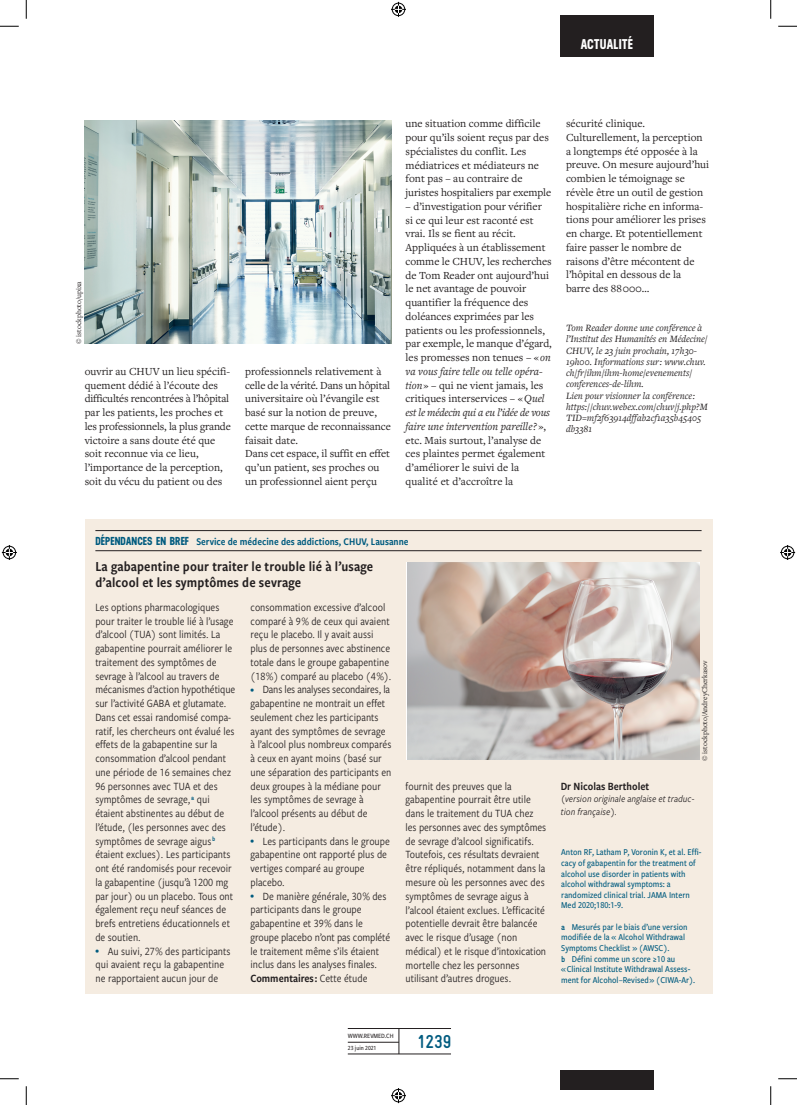
<style>
.page{position:relative;width:797px;height:1105px;background:#fff}
.page>*{position:absolute;margin:0;border:0;box-sizing:border-box;transform-origin:0 0}
.t1{font:700 18.75px "Gravur Condensed Pro";color:#005b7f}
.t2{font:14.38px/15.6px "Freight Sans Cnd Pro Semi";letter-spacing:.01em;color:#231f20}
.t3{font:700 14.12px "Neusa";letter-spacing:.005em;color:#fff}
.t4{font:11.5px/13.8px "Freight Sans Cnd Pro";color:#231f20}
.t5{font:11.5px "Freight Sans Cnd Pro Semi";color:#231f20}
.t6{font:11.25px/13.8px "Freight Text Pro";color:#231f20}
.t7{font:10.62px "Freight Sans Cnd Pro Semi";color:#005b7f}
.t8{font:italic 10px/11.2px "Freight Text Pro";color:#231f20}
.t9{font:italic 10px/12.5px "Freight Sans Cnd Pro";color:#231f20}
.t10{font:500 9.38px/10.6px "Freight Sans Cnd Pro";color:#005b7f}
.t11{font:7.5px "Freight Text Pro";color:#231f20}
.t12{font:500 6.75px "Freight Sans Cnd Pro";color:#231f20}
.t13{font:500 6.5px "Freight Sans Cnd Pro";color:#231f20}
.s1{font-style:italic}
.s2{font-family:"Neusa";font-weight:700;font-size:11.5px}
.s3{font-size:8.12px;color:#005b7f}
.s4{font-family:"Freight Sans Cnd Pro"}
.s5{font-family:"Gravur Condensed Pro";font-weight:700;font-size:8.75px}
</style>
<div class="page">
<div style="left:560px;top:16px;width:93px;height:41px;background:#231f20"></div>
<div style="left:560px;top:1071px;width:93px;height:18px;background:#231f20"></div>
<hr style="left:348px;top:1028px;width:103px;height:1px;background:#231f20">
<hr style="left:348px;top:1054px;width:103px;height:1px;background:#231f20">
<hr style="left:348px;top:1042px;width:51px;height:1px;background:#231f20">
<svg style="left:398px;top:1029px;width:1px;height:25px"></svg>
<img style="left:85px;top:120px;width:306px;height:223px">
<div style="left:85px;top:520px;width:627px;height:474px;background:#f5ece1"></div>
<hr style="left:95px;top:530px;width:606px;height:1px;background:#231f20">
<hr style="left:95px;top:550px;width:606px;height:1px;background:#231f20">
<img style="left:407px;top:562px;width:292px;height:198px">
<svg style="left:0;top:25px;width:19px;height:2px"></svg>
<svg style="left:778px;top:25px;width:19px;height:2px"></svg>
<svg style="left:0;top:1078px;width:19px;height:1px"></svg>
<svg style="left:778px;top:1078px;width:19px;height:1px"></svg>
<svg style="left:25px;top:0;width:2px;height:19px"></svg>
<svg style="left:25px;top:1086px;width:2px;height:19px"></svg>
<svg style="left:770px;top:0;width:1px;height:19px"></svg>
<svg style="left:770px;top:1086px;width:1px;height:19px"></svg>
<svg style="left:391px;top:2px;width:15px;height:15px"></svg>
<svg style="left:391px;top:1088px;width:15px;height:15px"></svg>
<svg style="left:2px;top:545px;width:15px;height:15px"></svg>
<svg style="left:780px;top:545px;width:15px;height:15px"></svg>
<p class="t3" style="left:580px;top:34px;width:54px">ACTUALITÉ</p>
<p class="t11" style="left:74px;top:344px;width:64px;rotate:-90deg">© istockphoto/upixa</p>
<p class="t6" style="left:85px;top:364px;width:148px">ouvrir au CHUV un lieu spécifi&shy;quement dédié à l’écoute des difficultés rencontrées à l’hôpital par les patients, les proches et les professionnels, la plus grande victoire a sans doute été que soit reconnue via ce lieu, l’importance de la perception, soit du vécu du patient ou des</p>
<p class="t6" style="left:245px;top:364px;width:147px">professionnels relativement à celle de la vérité. Dans un hôpital universitaire où l’évangile est basé sur la notion de preuve, cette marque de reconnaissance faisait date.<br>Dans cet espace, il suffit en effet qu’un patient, ses proches ou un professionnel aient perçu</p>
<p class="t6" style="left:405px;top:116px;width:147px">une situation comme difficile pour qu’ils soient reçus par des spécialistes du conflit. Les médiatrices et médiateurs ne font pas – au contraire de juristes hospitaliers par exemple</p>
<p class="t6" style="left:405px;top:199px;width:148px">– d’investigation pour vérifier si ce qui leur est raconté est vrai. Ils se fient au récit.<br>Appliquées à un établissement comme le CHUV, les recherches de Tom Reader ont aujourd’hui le net avantage de pouvoir quantifier la fréquence des doléances exprimées par les patients ou les professionnels, par exemple, le manque d’égard, les promesses non tenues – « <span class="s1">on va vous faire telle ou telle opéra&shy;tion</span> » – qui ne vient jamais, les critiques interservices – « <span class="s1">Quel est le médecin qui a eu l’idée de vous faire une intervention pareille ?</span> », etc. Mais surtout, l’analyse de ces plaintes permet également d’améliorer le suivi de la qualité et d’accroître la</p>
<p class="t6" style="left:566px;top:116px;width:145px">sécurité clinique.<br>Culturellement, la perception a longtemps été opposée à la preuve. On mesure aujourd’hui combien le témoignage se révèle être un outil de gestion hospitalière riche en informa&shy;tions pour améliorer les prises en charge. Et potentiellement faire passer le nombre de raisons d’être mécontent de l’hôpital en dessous de la<br>barre des 88 000…</p>
<p class="t8" style="left:566px;top:322px;width:143px">Tom Reader donne une conférence à l’Institut des Humanités en Médecine/<br>CHUV, le 23 juin prochain, 17h30-<br>19h00. Informations sur : www.chuv. ch/fr/ihm/ihm-home/evenements/ conferences-de-lihm.<br>Lien pour visionner la conférence : https://chuv.webex.com/chuv/j.php?M<br>TID=mf2f63914dffab2cf1a35b45405 db3381</p>
<p class="t7" style="left:95px;top:534px;width:315px"><span class="s2">DÉPENDANCES EN BREF</span> Service de médecine des addictions, CHUV, Lausanne</p>
<p class="t2" style="left:95px;top:558px;width:279px">La gabapentine pour traiter le trouble lié à l’usage d’alcool et les symptômes de sevrage</p>
<p class="t4" style="left:95px;top:600px;width:141px">Les options pharmacologiques pour traiter le trouble lié à l’usage d’alcool (TUA) sont limités. La gabapentine pourrait améliorer le traitement des symptômes de sevrage à l’alcool au travers de mécanismes d’action hypothétique sur l’activité GABA et glutamate.<br>Dans cet essai randomisé compa&shy;ratif, les chercheurs ont évalué les effets de la gabapentine sur la consommation d’alcool pendant une période de 16 semaines chez<br>96 personnes avec TUA et des symptômes de sevrage, <sup>a</sup> qui étaient abstinentes au début de l’étude, (les personnes avec des symptômes de sevrage aigus <sup>b </sup>étaient exclues). Les participants ont été randomisés pour recevoir la gabapentine (jusqu’à 1200 mg par jour) ou un placebo. Tous ont également reçu neuf séances de brefs entretiens éducationnels et de soutien.</p>
<p class="t4" style="left:95px;top:944px;width:136px"><span class="s3">•</span> Au suivi, 27 % des participants qui avaient reçu la gabapentine ne rapportaient aucun jour de</p>
<p class="t4" style="left:250px;top:600px;width:142px">consommation excessive d’alcool comparé à 9 % de ceux qui avaient reçu le placebo. Il y avait aussi plus de personnes avec abstinence totale dans le groupe gabapentine (18 %) comparé au placebo (4 %).</p>
<p class="t4" style="left:250px;top:682px;width:142px"><span class="s3">•</span> Dans les analyses secondaires, la gabapentine ne montrait un effet seulement chez les participants ayant des symptômes de sevrage à l’alcool plus nombreux comparés à ceux en ayant moins (basé sur une séparation des participants en deux groupes à la médiane pour les symptômes de sevrage à l’alcool présents au début de l’étude).</p>
<p class="t4" style="left:250px;top:834px;width:141px"><span class="s3">•</span> Les participants dans le groupe gabapentine ont rapporté plus de vertiges comparé au groupe placebo.</p>
<p class="t4" style="left:250px;top:889px;width:141px"><span class="s3">•</span> De manière générale, 30 % des participants dans le groupe gabapentine et 39 % dans le groupe placebo n’ont pas complété le traitement même s’ils étaient inclus dans les analyses finales.</p>
<p class="t5" style="left:250px;top:971px;width:118px">Commentaires : <span class="s4">Cette étude</span></p>
<p class="t11" style="left:700px;top:761px;width:102px;rotate:-90deg">© istockphoto/AndreyCherkasov</p>
<p class="t4" style="left:405px;top:779px;width:142px">fournit des preuves que la gabapentine pourrait être utile dans le traitement du TUA chez les personnes avec des symptômes de sevrage d’alcool significatifs.<br>Toutefois, ces résultats devraient être répliqués, notamment dans la mesure où les personnes avec des symptômes de sevrage aigus à l’alcool étaient exclues. L’efficacité potentielle devrait être balancée avec le risque d’usage (non médical) et le risque d’intoxication mortelle chez les personnes utilisant d’autres drogues.</p>
<p class="t5" style="left:560px;top:778px;width:90px">Dr Nicolas Bertholet</p>
<p class="t9" style="left:560px;top:792px;width:135px">(version originale anglaise et traduc&shy;tion française).</p>
<p class="t10" style="left:561px;top:846px;width:142px">Anton RF, Latham P, Voronin K, et al. Effi&shy;cacy of gabapentin for the treatment of alcohol use disorder in patients with alcohol withdrawal symptoms: a randomized clinical trial. JAMA Intern Med 2020;180:1-9.</p>
<p class="t10" style="left:561px;top:921px;width:136px"><span class="s5">a</span> Mesurés par le biais d’une version modifiée de la « Alcohol Withdrawal Symptoms Checklist » (AWSC).<br><span class="s5">b</span> Défini comme un score ≥10 au<br>« Clinical Institute Withdrawal Assess&shy;ment for Alcohol–Revised » (CIWA-Ar).</p>
<p class="t12" style="left:348px;top:1031px;width:47px">WWW.REVMED.CH</p>
<p class="t13" style="left:348px;top:1043px;width:30px">23 juin 2021</p>
<h1 class="t1" style="left:417px;top:1031px;width:36px">1239</h1>
</div>
